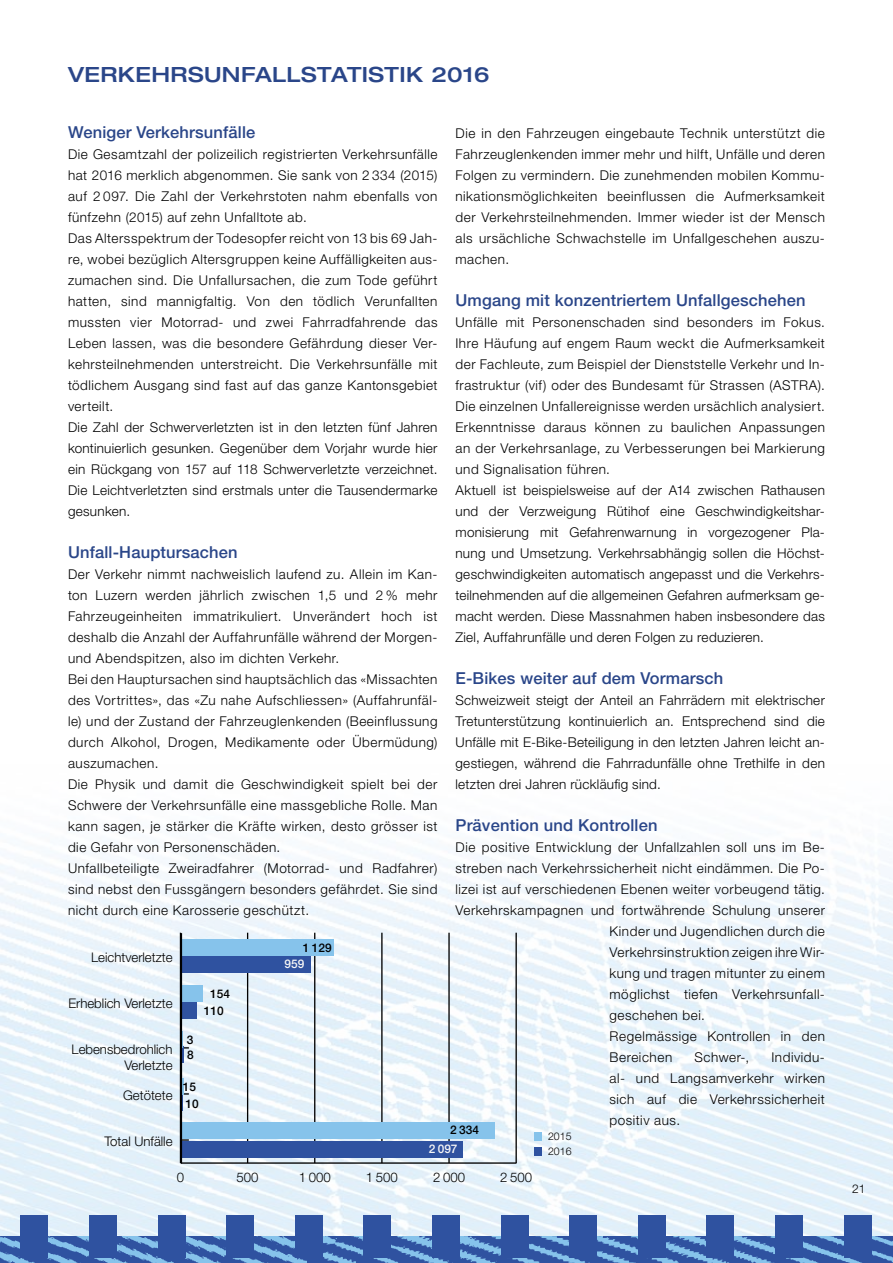
<style>
.page{position:relative;width:893px;height:1263px;background:#fff}
.page>*{position:absolute;margin:0;border:0;box-sizing:border-box;transform-origin:0 0}
.t1{font:500 expanded 21px "Helvetica Neue LT Pro";letter-spacing:.02em;color:#2a4689}
.t2{font:500 16.5px "Helvetica Neue LT Pro";letter-spacing:.01em;color:#2a4689}
.t3{font:300 13.5px/21px "Helvetica Neue LT Pro";letter-spacing:.04em;color:#000}
.t4{font:300 13.2px/15.9px "Helvetica Neue LT Pro";color:#000;text-align:right}
.t5{font:300 12px "Helvetica Neue LT Pro";color:#000}
.t6{font:500 11.85px "Helvetica Neue LT Pro";color:#000}
.t7{font:500 11.85px "Helvetica Neue LT Pro";color:#f6f6f6}
.t8{font:300 10.65px/15px "Helvetica Neue LT Pro";color:#000}
</style>
<div class="page">
<img style="left:0;top:848px;width:893px;height:388px">
<img style="left:0;top:1236px;width:893px;height:27px">
<div style="left:89px;top:1215px;width:28px;height:43px;background:#2f52a0"></div>
<div style="left:775px;top:1215px;width:28px;height:43px;background:#2f52a0"></div>
<div style="left:158px;top:1215px;width:27px;height:43px;background:#2f52a0"></div>
<div style="left:844px;top:1215px;width:27px;height:43px;background:#2f52a0"></div>
<div style="left:21px;top:1215px;width:27px;height:43px;background:#2f52a0"></div>
<div style="left:226px;top:1215px;width:28px;height:43px;background:#2f52a0"></div>
<div style="left:295px;top:1215px;width:27px;height:43px;background:#2f52a0"></div>
<div style="left:364px;top:1215px;width:27px;height:43px;background:#2f52a0"></div>
<div style="left:432px;top:1215px;width:28px;height:43px;background:#2f52a0"></div>
<div style="left:501px;top:1215px;width:27px;height:43px;background:#2f52a0"></div>
<div style="left:569px;top:1215px;width:28px;height:43px;background:#2f52a0"></div>
<div style="left:638px;top:1215px;width:27px;height:43px;background:#2f52a0"></div>
<div style="left:707px;top:1215px;width:27px;height:43px;background:#2f52a0"></div>
<hr style="left:181px;top:1162px;width:335px;height:2px;background:#000">
<hr style="left:180px;top:933px;width:1px;height:230px;background:#000">
<hr style="left:247px;top:933px;width:1px;height:230px;background:#000">
<hr style="left:314px;top:933px;width:1px;height:230px;background:#000">
<hr style="left:381px;top:933px;width:2px;height:230px;background:#000">
<hr style="left:448px;top:933px;width:2px;height:230px;background:#000">
<hr style="left:515px;top:933px;width:2px;height:230px;background:#000">
<svg style="left:182px;top:1139px;width:7px;height:2px"></svg>
<div style="left:182px;top:956px;width:129px;height:16px;background:#2f52a0"></div>
<div style="left:182px;top:1002px;width:15px;height:16px;background:#2f52a0"></div>
<div style="left:181px;top:1141px;width:282px;height:16px;background:#2f52a0"></div>
<div style="left:182px;top:939px;width:151px;height:17px;background:#86c3eb"></div>
<div style="left:182px;top:986px;width:20px;height:16px;background:#86c3eb"></div>
<svg style="left:182px;top:1031px;width:7px;height:32px"></svg>
<svg style="left:182px;top:1078px;width:7px;height:32px"></svg>
<div style="left:181px;top:1122px;width:314px;height:17px;background:#86c3eb"></div>
<div style="left:534px;top:1133px;width:8px;height:8px;background:#86c3eb"></div>
<div style="left:534px;top:1148px;width:8px;height:8px;background:#2f52a0"></div>
<hr style="left:181px;top:933px;width:1px;height:230px;background:#000">
<h1 class="t1" style="left:68px;top:61px;width:423px">VERKEHRSUNFALLSTATISTIK 2016</h1>
<p class="t2" style="left:68px;top:122px;width:189px">Weniger Verkehrsunfälle</p>
<p class="t3" style="left:68px;top:143px;width:371px">Die Gesamtzahl der polizeilich registrierten Verkehrsunfälle hat 2016 merklich abgenommen. Sie sank von 2 334 (2015) auf 2 097. Die Zahl der Verkehrstoten nahm ebenfalls von fünfzehn (2015) auf zehn Unfalltote ab.<br>Das Altersspektrum der Todesopfer reicht von 13 bis 69 Jah&shy;re, wobei bezüglich Altersgruppen keine Auffälligkeiten aus&shy;zumachen sind. Die Unfallursachen, die zum Tode geführt hatten, sind mannigfaltig. Von den tödlich Verunfallten mussten vier Motorrad- und zwei Fahrradfahrende das Leben lassen, was die besondere Gefährdung dieser Ver&shy;kehrsteilnehmenden unterstreicht. Die Verkehrsunfälle mit tödlichem Ausgang sind fast auf das ganze Kantonsgebiet verteilt.<br>Die Zahl der Schwerverletzten ist in den letzten fünf Jahren kontinuierlich gesunken. Gegenüber dem Vorjahr wurde hier ein Rückgang von 157 auf 118 Schwerverletzte verzeichnet.<br>Die Leichtverletzten sind erstmals unter die Tausendermarke gesunken.</p>
<p class="t2" style="left:68px;top:542px;width:171px">Unfall-Hauptursachen</p>
<p class="t3" style="left:68px;top:563px;width:371px">Der Verkehr nimmt nachweislich laufend zu. Allein im Kan&shy;ton Luzern werden jährlich zwischen 1,5 und 2 % mehr Fahrzeugeinheiten immatrikuliert. Unverändert hoch ist deshalb die Anzahl der Auffahrunfälle während der Morgen&shy;und Abendspitzen, also im dichten Verkehr.<br>Bei den Hauptursachen sind hauptsächlich das «Missachten des Vortrittes», das «Zu nahe Aufschliessen» (Auffahrunfäl&shy;le) und der Zustand der Fahrzeuglenkenden (Beeinflussung durch Alkohol, Drogen, Medikamente oder Übermüdung) auszumachen.<br>Die Physik und damit die Geschwindigkeit spielt bei der Schwere der Verkehrsunfälle eine massgebliche Rolle. Man kann sagen, je stärker die Kräfte wirken, desto grösser ist die Gefahr von Personenschäden.<br>Unfallbeteiligte Zweiradfahrer (Motorrad- und Radfahrer) sind nebst den Fussgängern besonders gefährdet. Sie sind nicht durch eine Karosserie geschützt.</p>
<p class="t3" style="left:455px;top:123px;width:371px;text-align:justify">Die in den Fahrzeugen eingebaute Technik unterstützt die Fahrzeuglenkenden immer mehr und hilft, Unfälle und deren Folgen zu vermindern. Die zunehmenden mobilen Kommu&shy;nikationsmöglichkeiten beeinflussen die Aufmerksamkeit der Verkehrsteilnehmenden. Immer wieder ist der Mensch als ursächliche Schwachstelle im Unfallgeschehen auszu&shy;machen.</p>
<p class="t2" style="left:455px;top:290px;width:352px">Umgang mit konzentriertem Unfallgeschehen</p>
<p class="t3" style="left:455px;top:311px;width:371px">Unfälle mit Personenschaden sind besonders im Fokus.<br>Ihre Häufung auf engem Raum weckt die Aufmerksamkeit der Fachleute, zum Beispiel der Dienststelle Verkehr und In&shy;frastruktur (vif) oder des Bundesamt für Strassen (ASTRA).<br>Die einzelnen Unfallereignisse werden ursächlich analysiert.<br>Erkenntnisse daraus können zu baulichen Anpassungen an der Verkehrsanlage, zu Verbesserungen bei Markierung und Signalisation führen.<br>Aktuell ist beispielsweise auf der A14 zwischen Rathausen und der Verzweigung Rütihof eine Geschwindigkeitshar&shy;monisierung mit Gefahrenwarnung in vorgezogener Pla&shy;nung und Umsetzung. Verkehrsabhängig sollen die Höchst&shy;geschwindigkeiten automatisch angepasst und die Verkehrs&shy;teilnehmenden auf die allgemeinen Gefahren aufmerksam ge&shy;macht werden. Diese Massnahmen haben insbesondere das Ziel, Auffahrunfälle und deren Folgen zu reduzieren.</p>
<p class="t2" style="left:455px;top:668px;width:269px">E-Bikes weiter auf dem Vormarsch</p>
<p class="t3" style="left:455px;top:689px;width:371px;text-align:justify">Schweizweit steigt der Anteil an Fahrrädern mit elektrischer Tretunterstützung kontinuierlich an. Entsprechend sind die Unfälle mit E-Bike-Beteiligung in den letzten Jahren leicht an&shy;gestiegen, während die Fahrradunfälle ohne Trethilfe in den letzten drei Jahren rückläufig sind.</p>
<p class="t2" style="left:455px;top:815px;width:204px">Prävention und Kontrollen</p>
<p class="t3" style="left:455px;top:836px;width:371px;text-align:justify">Die positive Entwicklung der Unfallzahlen soll uns im Be&shy;streben nach Verkehrssicherheit nicht eindämmen. Die Po&shy;lizei ist auf verschiedenen Ebenen weiter vorbeugend tätig.<br>Verkehrskampagnen und fortwährende Schulung unserer</p>
<p class="t4" style="left:91px;top:949px;width:83px">Leichtverletzte</p>
<p class="t4" style="left:68px;top:995px;width:106px">Erheblich Verletzte</p>
<p class="t4" style="left:72px;top:1041px;width:103px">Lebensbedrohlich<br>Verletzte</p>
<p class="t4" style="left:123px;top:1087px;width:51px">Getötete</p>
<p class="t4" style="left:104px;top:1133px;width:70px">Total Unfälle</p>
<p class="t6" style="left:210px;top:987px;width:21px">154</p>
<p class="t6" style="left:187px;top:1032px;width:8px">3</p>
<p class="t6" style="left:187px;top:1047px;width:8px">8</p>
<p class="t6" style="left:204px;top:1004px;width:21px">110</p>
<p class="t6" style="left:183px;top:1079px;width:15px">15</p>
<p class="t6" style="left:186px;top:1097px;width:15px">10</p>
<p class="t6" style="left:303px;top:940px;width:30px">1 129</p>
<p class="t7" style="left:284px;top:957px;width:21px">959</p>
<p class="t6" style="left:450px;top:1123px;width:30px">2 334</p>
<p class="t7" style="left:429px;top:1141px;width:30px">2 097</p>
<p class="t8" style="left:548px;top:1128px;width:25px">2015<br>2016</p>
<p class="t4" style="left:177px;top:1169px;width:9px">0</p>
<p class="t4" style="left:237px;top:1169px;width:24px">500</p>
<p class="t4" style="left:299px;top:1169px;width:34px">1 000</p>
<p class="t4" style="left:366px;top:1169px;width:34px">1 500</p>
<p class="t4" style="left:433px;top:1169px;width:34px">2 000</p>
<p class="t4" style="left:500px;top:1169px;width:34px">2 500</p>
<p class="t3" style="left:609px;top:920px;width:217px">Kinder und Jugendlichen durch die<br>Verkehrsinstruktion zeigen ihre Wir&shy;kung und tragen mitunter zu einem möglichst tiefen Verkehrsunfall&shy;geschehen bei.<br>Regelmässige Kontrollen in den<br>Bereichen</p>
<p class="t3" style="left:694px;top:1046px;width:56px">Schwer-,</p>
<p class="t3" style="left:609px;top:1046px;width:217px;text-align:justify;text-indent:162px">Individu&shy;al- und Langsamverkehr wirken sich auf die Verkehrssicherheit positiv aus.</p>
<p class="t5" style="left:852px;top:1181px;width:15px">21</p>
</div>
